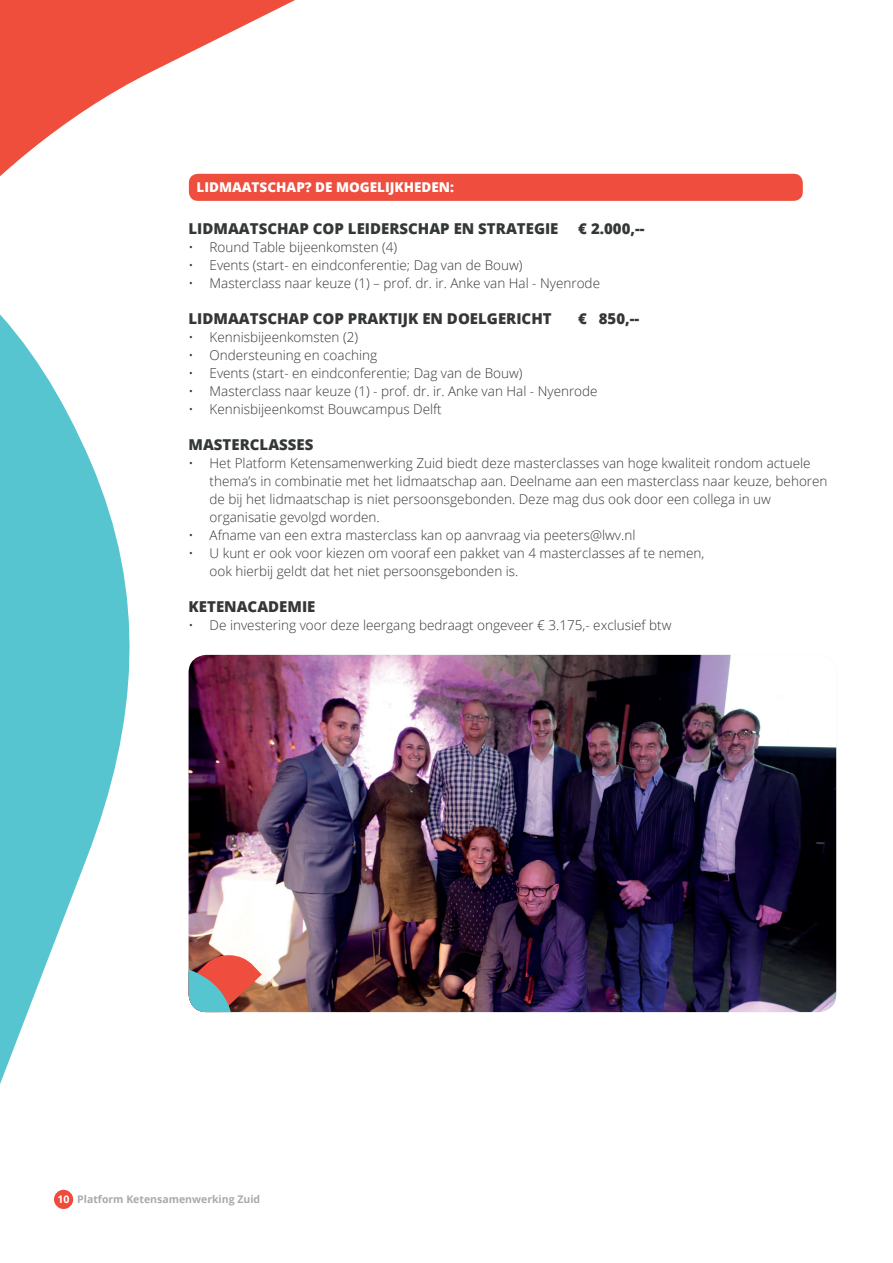
<style>
.page{position:relative;width:893px;height:1263px;background:#fff}
.page>*{position:absolute;margin:0;border:0;box-sizing:border-box;transform-origin:0 0}
.t1{font:800 15px "Open Sans";color:#343737}
.t2{font:300 13.5px/18px "Open Sans";color:#343737}
.t3{font:800 13.5px "Open Sans";color:#fff}
.t4{font:700 10.5px "Open Sans";color:#a8abab}
.s1{color:#fff}
</style>
<div class="page">
<div style="left:54px;top:1190px;width:19px;height:19px;background:#ef4b3d;border-radius:50%"></div>
<svg style="left:0;top:0;width:503px;height:819px"></svg>
<svg style="left:0;top:131px;width:147px;height:1068px"></svg>
<div style="left:189px;top:174px;width:614px;height:27px;background:#ef4d3d;border-radius:9px"></div>
<img style="left:189px;top:655px;width:647px;height:357px">
<svg style="left:189px;top:953px;width:73px;height:59px;background:#b07e74"></svg>
<p class="t3" style="left:197px;top:177px;width:259px">LIDMAATSCHAP? DE MOGELIJKHEDEN:</p>
<p class="t1" style="left:189px;top:217px;width:371px">LIDMAATSCHAP COP LEIDERSCHAP EN STRATEGIE</p>
<p class="t1" style="left:578px;top:217px;width:68px">€ 2.000,--</p>
<p class="t2" style="left:189px;top:238px;width:210px">• Round Table bijeenkomsten (4)</p>
<p class="t2" style="left:189px;top:256px;width:335px">• Events (start- en eindconferentie; Dag van de Bouw)</p>
<p class="t2" style="left:189px;top:274px;width:413px">• Masterclass naar keuze (1) – prof. dr. ir. Anke van Hal - Nyenrode</p>
<p class="t1" style="left:189px;top:307px;width:365px">LIDMAATSCHAP COP PRAKTIJK EN DOELGERICHT</p>
<p class="t1" style="left:578px;top:307px;width:63px">€ 850,--</p>
<p class="t2" style="left:189px;top:328px;width:171px">• Kennisbijeenkomsten (2)</p>
<p class="t2" style="left:189px;top:346px;width:190px">• Ondersteuning en coaching</p>
<p class="t2" style="left:189px;top:364px;width:335px">• Events (start- en eindconferentie; Dag van de Bouw)</p>
<p class="t2" style="left:189px;top:382px;width:411px">• Masterclass naar keuze (1) - prof. dr. ir. Anke van Hal - Nyenrode</p>
<p class="t2" style="left:189px;top:400px;width:255px">• Kennisbijeenkomst Bouwcampus Delft</p>
<p class="t1" style="left:189px;top:433px;width:126px">MASTERCLASSES</p>
<p class="t2" style="left:210px;top:454px;width:619px;text-indent:-21px">• Het Platform Ketensamenwerking Zuid biedt deze masterclasses van hoge kwaliteit rondom actuele thema’s in combinatie met het lidmaatschap aan. Deelname aan een masterclass naar keuze, behoren de bij het lidmaatschap is niet persoonsgebonden. Deze mag dus ook door een collega in uw organisatie gevolgd worden.</p>
<p class="t2" style="left:189px;top:526px;width:448px">• Afname van een extra masterclass kan op aanvraag via peeters@lwv.nl</p>
<p class="t2" style="left:210px;top:544px;width:496px;text-indent:-21px">• U kunt er ook voor kiezen om vooraf een pakket van 4 masterclasses af te nemen, ook hierbij geldt dat het niet persoonsgebonden is.</p>
<p class="t1" style="left:189px;top:595px;width:128px">KETENACADEMIE</p>
<p class="t2" style="left:189px;top:616px;width:484px">• De investering voor deze leergang bedraagt ongeveer € 3.175,- exclusief btw</p>
<p class="t4" style="left:58px;top:1192px;width:204px"><span class="s1">10</span> Platform Ketensamenwerking Zuid</p>
</div>
